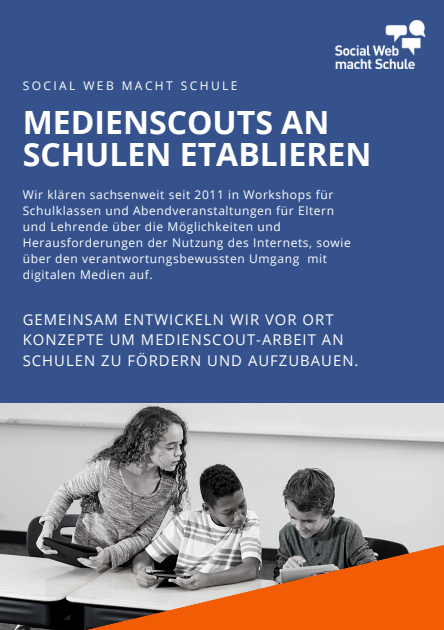
<style>
.page{position:relative;width:444px;height:630px;background:#35528c}
.page>*{position:absolute;margin:0;border:0;box-sizing:border-box;transform-origin:0 0}
.t1{font:700 32px/32px "Open Sans";color:#fff}
.t2{font:14.8px/20.4px "Open Sans";letter-spacing:.07em;color:#fff}
.t3{font:12px/16px "Open Sans";letter-spacing:.05em;color:#fff}
.t4{font:12px "Open Sans";letter-spacing:.2em;color:#fff}
</style>
<div class="page">
<img style="left:0;top:403px;width:444px;height:227px">
<svg style="left:35px;top:536px;width:409px;height:94px;background:#af7451"></svg>
<img style="left:335px;top:20px;width:90px;height:48px">
<p class="t4" style="left:23px;top:77px;width:216px">SOCIAL WEB MACHT SCHULE</p>
<h1 class="t1" style="left:23px;top:106px;width:350px">MEDIENSCOUTS AN<br>SCHULEN ETABLIEREN</h1>
<p class="t3" style="left:23px;top:187px;width:329px">Wir klären sachsenweit seit 2011 in Workshops für Schulklassen und Abendveranstaltungen für Eltern und Lehrende über die Möglichkeiten und Herausforderungen der Nutzung des Internets, sowie über den verantwortungsbewussten Umgang mit digitalen Medien auf.</p>
<p class="t2" style="left:23px;top:309px;width:337px">GEMEINSAM ENTWICKELN WIR VOR ORT<br>KONZEPTE UM MEDIENSCOUT-ARBEIT AN<br>SCHULEN ZU FÖRDERN UND AUFZUBAUEN.</p>
</div>
